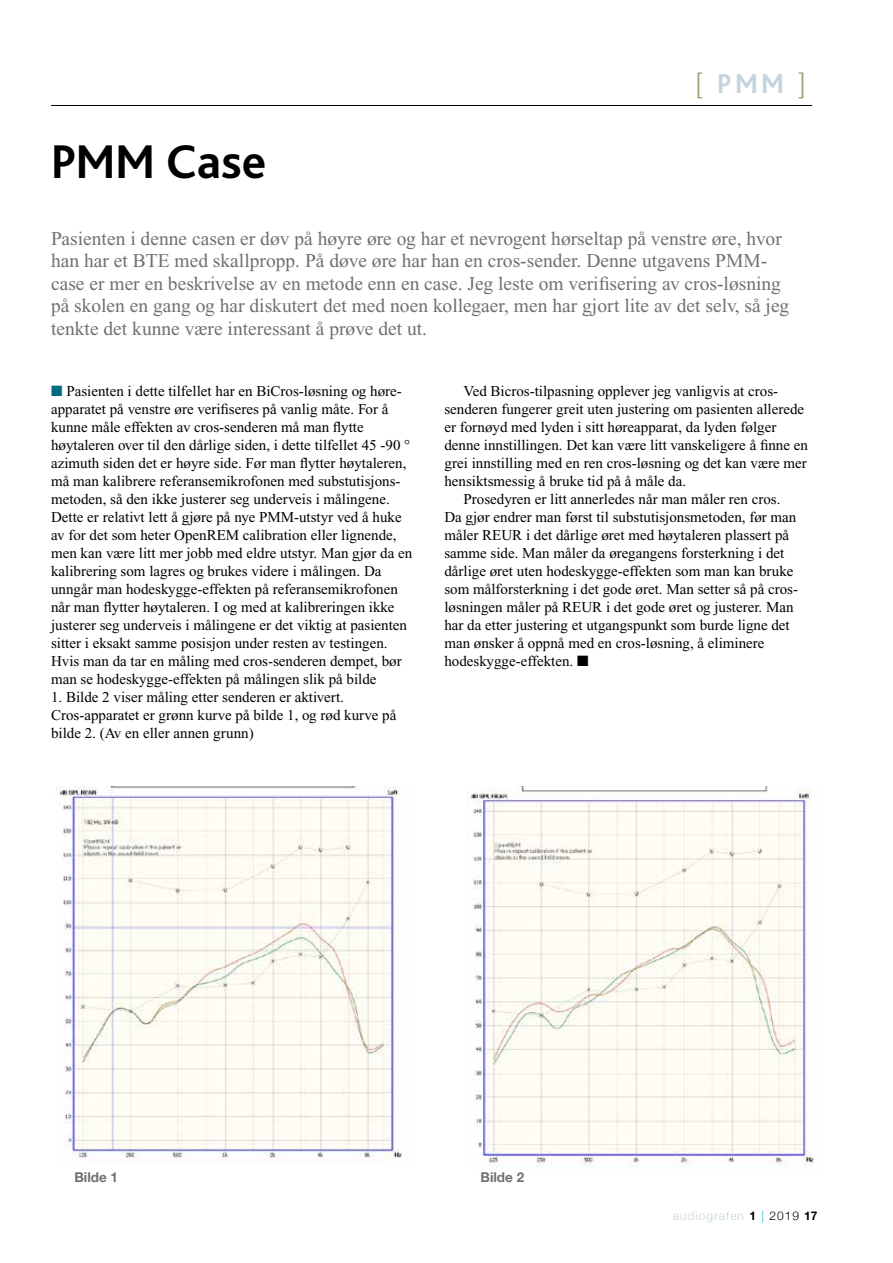
<style>
.page{position:relative;width:893px;height:1263px;background:#fff}
.page>*{position:absolute;margin:0;border:0;box-sizing:border-box;transform-origin:0 0}
.t1{font:700 49.5px "Bliss";color:#000}
.t2{font:700 28.65px "Bliss";color:#c3d4de}
.t3{font:19.5px/22.5px "Times New Roman";color:#6f7070}
.t4{font:15px/18px "Times New Roman";color:#000}
.t5{font:700 13.5px "Helvetica Neue";color:#6f7070}
.t6{font:300 12px "Helvetica Neue";letter-spacing:.085em;color:#c3d4de}
.s1{font-family:"Helvetica Neue";font-weight:300;color:#a4a078}
.s2{color:#006c81}
.s3{font-weight:700;color:#000}
.s4{color:#21b8cf}
.s5{color:#000}
</style>
<div class="page">
<hr style="left:51px;top:105px;width:761px;height:1px;background:#000">
<img style="left:56px;top:786px;width:346px;height:376px">
<img style="left:470px;top:786px;width:344px;height:381px">
<h1 class="t1" style="left:51px;top:136px;width:217px">PMM Case</h1>
<h2 class="t2" style="left:695px;top:69px;width:112px"><span class="s1">[</span> PMM <span class="s1">]</span></h2>
<p class="t3" style="left:51px;top:227px;width:740px">Pasienten i denne casen er døv på høyre øre og har et nevrogent hørseltap på venstre øre, hvor han har et BTE med skallpropp. På døve øre har han en cros-sender. Denne utgavens PMM-- case er mer en beskrivelse av en metode enn en case. Jeg leste om verifisering av cros-løsning på skolen en gang og har diskutert det med noen kollegaer, men har gjort lite av det selv, så jeg tenkte det kunne være interessant å prøve det ut.</p>
<p class="t4" style="left:51px;top:382px;width:363px"><span class="s2">■</span> Pasienten i dette tilfellet har en BiCros-løsning og høre&shy;apparatet på venstre øre verifiseres på vanlig måte. For å kunne måle effekten av cros-senderen må man flytte høytaleren over til den dårlige siden, i dette tilfellet 45 -90 ° azimuth siden det er høyre side. Før man flytter høytaleren, må man kalibrere referansemikrofonen med substutisjons&shy;metoden, så den ikke justerer seg underveis i målingene.<br>Dette er relativt lett å gjøre på nye PMM-utstyr ved å huke av for det som heter OpenREM calibration eller lignende, men kan være litt mer jobb med eldre utstyr. Man gjør da en kalibrering som lagres og brukes videre i målingen. Da unngår man hodeskygge-effekten på referansemikrofonen når man flytter høytaleren. I og med at kalibreringen ikke justerer seg underveis i målingene er det viktig at pasienten sitter i eksakt samme posisjon under resten av testingen.<br>Hvis man da tar en måling med cros-senderen dempet, bør man se hodeskygge-effekten på målingen slik på bilde</p>
<p class="t4" style="left:51px;top:688px;width:347px">1. Bilde 2 viser måling etter senderen er aktivert.<br>Cros-apparatet er grønn kurve på bilde 1, og rød kurve på bilde 2. (Av en eller annen grunn)</p>
<p class="t4" style="left:464px;top:382px;width:313px">Ved Bicros-tilpasning opplever jeg vanligvis at cros--</p>
<p class="t4" style="left:444px;top:400px;width:361px">senderen fungerer greit uten justering om pasienten allerede</p>
<p class="t4" style="left:444px;top:418px;width:333px">er fornøyd med lyden i sitt høreapparat, da lyden følger</p>
<p class="t4" style="left:444px;top:436px;width:365px">denne innstillingen. Det kan være litt vanskeligere å finne en</p>
<p class="t4" style="left:444px;top:454px;width:364px">grei innstilling med en ren cros-løsning og det kan være mer</p>
<p class="t4" style="left:444px;top:472px;width:243px">hensiktsmessig å bruke tid på å måle da.</p>
<p class="t4" style="left:464px;top:490px;width:318px">Prosedyren er litt annerledes når man måler ren cros.</p>
<p class="t4" style="left:444px;top:508px;width:354px">Da gjør endrer man først til substutisjonsmetoden, før man</p>
<p class="t4" style="left:444px;top:526px;width:346px">måler REUR i det dårlige øret med høytaleren plassert på</p>
<p class="t4" style="left:444px;top:544px;width:342px">samme side. Man måler da øregangens forsterkning i det</p>
<p class="t4" style="left:444px;top:562px;width:351px">dårlige øret uten hodeskygge-effekten som man kan bruke</p>
<p class="t4" style="left:444px;top:580px;width:354px">som målforsterkning i det gode øret. Man setter så på cros-</p>
<p class="t4" style="left:444px;top:598px;width:351px">løsningen måler på REUR i det gode øret og justerer. Man</p>
<p class="t4" style="left:444px;top:616px;width:347px">har da etter justering et utgangspunkt som burde ligne det</p>
<p class="t4" style="left:444px;top:634px;width:322px">man ønsker å oppnå med en cros-løsning, å eliminere</p>
<p class="t4" style="left:444px;top:652px;width:146px">hodeskygge-effekten. ■</p>
<p class="t5" style="left:74px;top:1169px;width:45px">Bilde 1</p>
<p class="t5" style="left:480px;top:1169px;width:45px">Bilde 2</p>
<p class="t6" style="left:673px;top:1206px;width:146px">audiografen <span class="s3">1</span> <span class="s4">|</span> <span class="s5">2019</span> <span class="s3">17</span></p>
</div>
